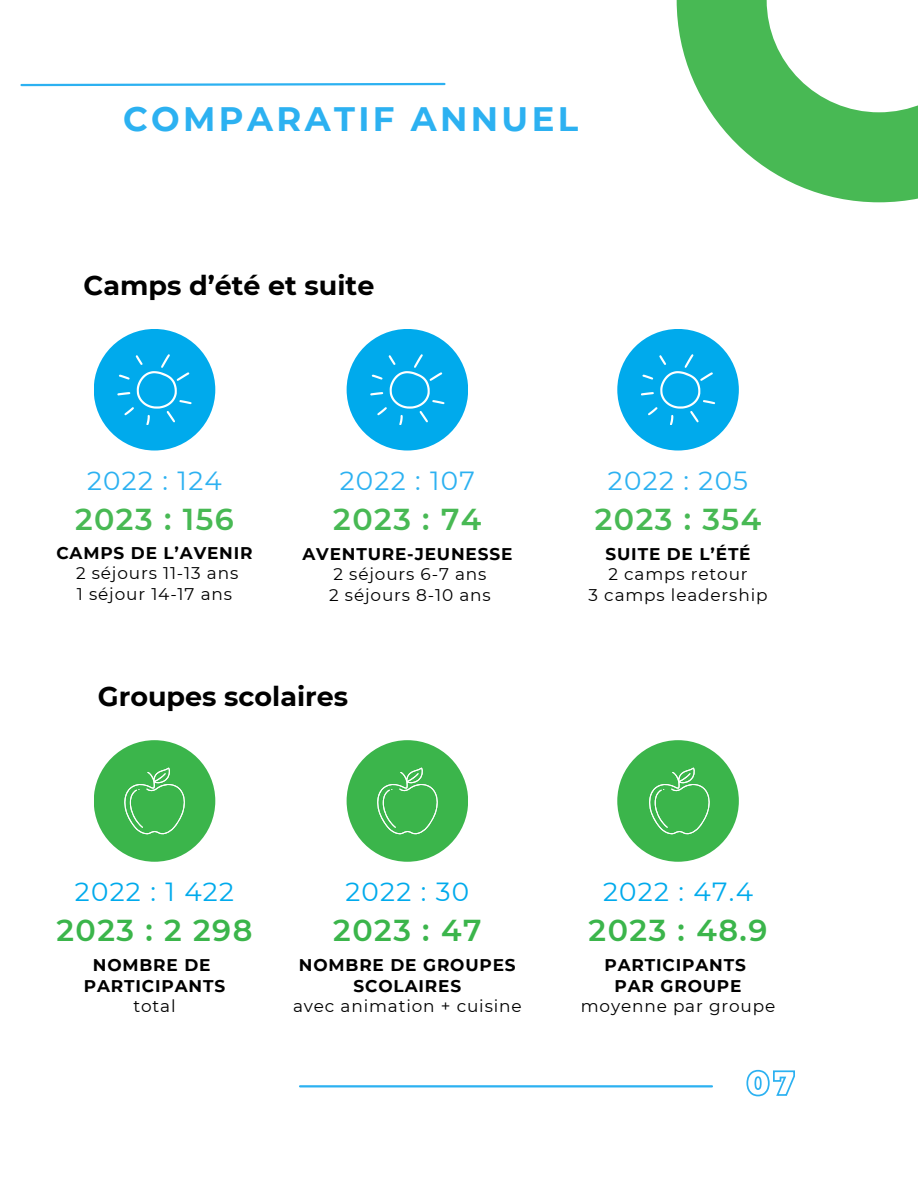
<style>
.page{position:relative;width:918px;height:1188px;background:#fff}
.page>*{position:absolute;margin:0;border:0;box-sizing:border-box;transform-origin:0 0}
.t1{font:700 33.9px "Montserrat";letter-spacing:.1em;color:#2cb1f1}
.t2{font:600 30.3px "Montserrat";letter-spacing:.05em;color:#3bb54b}
.t3{font:600 30.3px "Montserrat";letter-spacing:.05em;color:#48b954}
.t4{font:700 27px "Montserrat";color:#000}
.t5{font:26.25px "Montserrat";letter-spacing:.05em;color:#00aaec}
.t6{font:26.25px "Montserrat";letter-spacing:.05em;color:#2cb1f1}
.t7{font:16.95px "Montserrat";letter-spacing:.05em;color:#000}
.t8{font:700 16.95px/20.2px "Montserrat";letter-spacing:.05em;color:#000;text-align:center}
</style>
<div class="page">
<div style="left:94px;top:329px;width:121px;height:122px;background:#00aaec;border-radius:50%"></div>
<div style="left:347px;top:329px;width:121px;height:122px;background:#00aaec;border-radius:50%"></div>
<div style="left:617px;top:329px;width:122px;height:122px;background:#00aaec;border-radius:50%"></div>
<div style="left:94px;top:740px;width:121px;height:122px;background:#3bb54b;border-radius:50%"></div>
<div style="left:347px;top:740px;width:121px;height:122px;background:#3bb54b;border-radius:50%"></div>
<div style="left:617px;top:740px;width:122px;height:122px;background:#3bb54b;border-radius:50%"></div>
<svg style="left:124px;top:767px;width:61px;height:67px"></svg>
<svg style="left:377px;top:767px;width:61px;height:67px"></svg>
<svg style="left:649px;top:767px;width:61px;height:67px"></svg>
<svg style="left:117px;top:354px;width:75px;height:71px"></svg>
<svg style="left:370px;top:354px;width:74px;height:71px"></svg>
<svg style="left:641px;top:354px;width:74px;height:71px"></svg>
<svg style="left:677px;top:0;width:241px;height:202px;fill:#48b954"></svg>
<svg style="left:20px;top:82px;width:426px;height:5px"></svg>
<hr style="left:300px;top:1085px;width:412px;height:2px;background:#2cb1f1">
<svg style="left:746px;top:1069px;width:49px;height:28px"></svg>
<h2 class="t1" style="left:123px;top:98px;width:457px">COMPARATIF ANNUEL</h2>
<h2 class="t4" style="left:84px;top:269px;width:292px">Camps d’été et suite</h2>
<h3 class="t6" style="left:87px;top:465px;width:136px">2022 : 124</h3>
<p class="t3" style="left:75px;top:500px;width:160px">2023 : 156</p>
<p class="t8" style="left:56px;top:543px;width:198px">CAMPS DE L’AVENIR</p>
<h1 class="t7" style="left:76px;top:563px;width:164px">2 séjours 11-13 ans</h1>
<p class="t7" style="left:77px;top:583px;width:157px">1 séjour 14-17 ans</p>
<h4 class="t6" style="left:340px;top:465px;width:137px">2022 : 107</h4>
<h4 class="t3" style="left:333px;top:500px;width:150px">2023 : 74</h4>
<p class="t8" style="left:302px;top:544px;width:211px">AVENTURE-JEUNESSE</p>
<p class="t7" style="left:334px;top:564px;width:155px">2 séjours 6-7 ans</p>
<h4 class="t7" style="left:329px;top:584px;width:163px">2 séjours 8-10 ans</h4>
<h2 class="t4" style="left:98px;top:680px;width:252px">Groupes scolaires</h2>
<p class="t6" style="left:608px;top:465px;width:142px">2022 : 205</p>
<p class="t3" style="left:595px;top:500px;width:168px">2023 : 354</p>
<h2 class="t8" style="left:606px;top:544px;width:147px">SUITE DE L’ÉTÉ</h2>
<p class="t7" style="left:608px;top:564px;width:141px">2 camps retour</p>
<p class="t7" style="left:589px;top:584px;width:180px">3 camps leadership</p>
<p class="t5" style="left:75px;top:876px;width:161px">2022 : 1 422</p>
<p class="t2" style="left:57px;top:912px;width:197px">2023 : 2 298</p>
<p class="t8" style="left:93px;top:955px;width:119px">NOMBRE DE</p>
<p class="t8" style="left:84px;top:976px;width:143px">PARTICIPANTS</p>
<p class="t7" style="left:133px;top:996px;width:44px">total</p>
<p class="t5" style="left:345px;top:876px;width:125px">2022 : 30</p>
<p class="t2" style="left:333px;top:912px;width:150px">2023 : 47</p>
<h3 class="t8" style="left:299px;top:955px;width:218px">NOMBRE DE GROUPES<br>SCOLAIRES</h3>
<p class="t7" style="left:293px;top:996px;width:230px">avec animation + cuisine</p>
<h2 class="t5" style="left:603px;top:876px;width:152px">2022 : 47.4</h2>
<h2 class="t2" style="left:589px;top:912px;width:180px">2023 : 48.9</h2>
<h4 class="t8" style="left:605px;top:955px;width:143px">PARTICIPANTS</h4>
<h4 class="t8" style="left:615px;top:976px;width:128px">PAR GROUPE</h4>
<h4 class="t7" style="left:581px;top:996px;width:196px">moyenne par groupe</h4>
</div>
